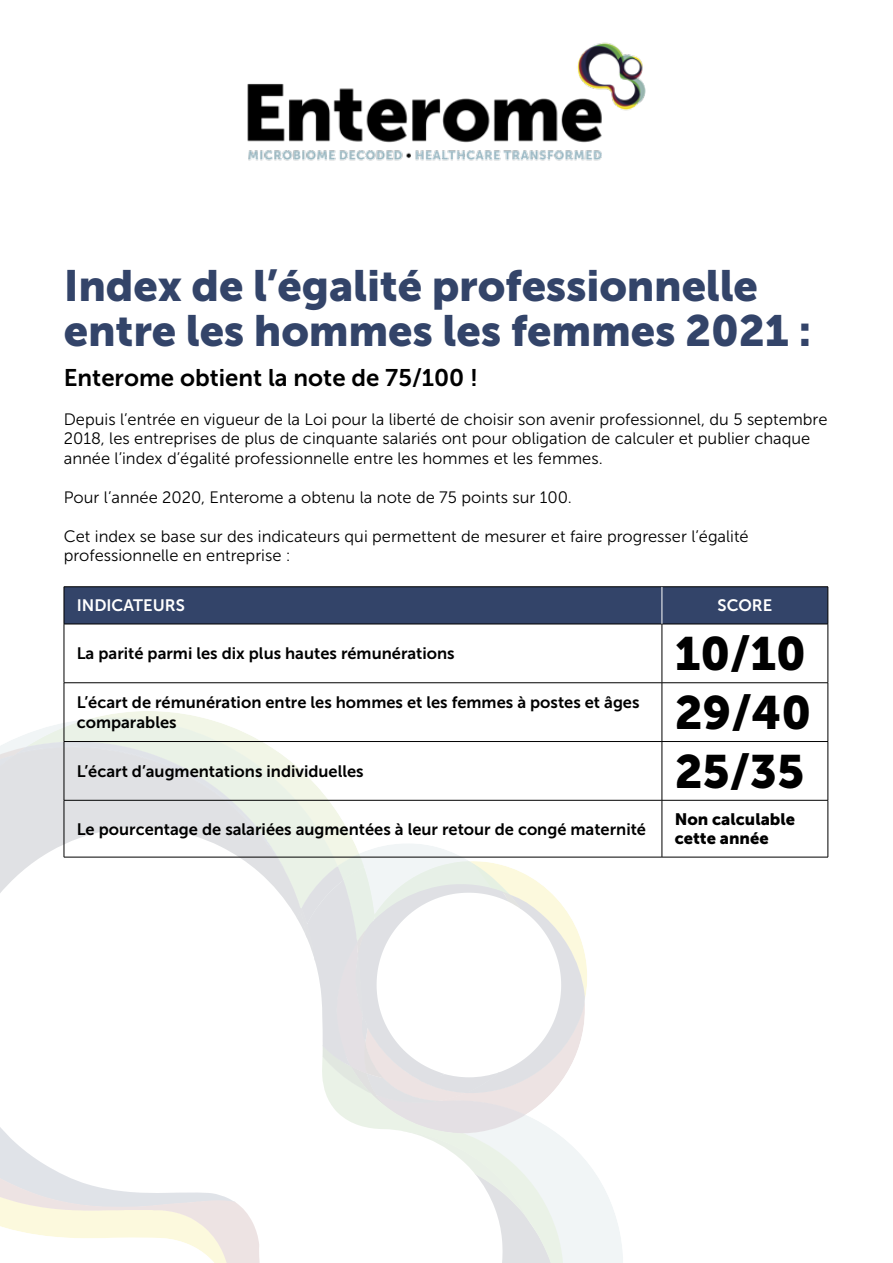
<style>
.page{position:relative;width:893px;height:1263px;background:#fff}
.page>*{position:absolute;margin:0;border:0;box-sizing:border-box;transform-origin:0 0}
.t1{font:46.5px "Museo Sans 900";color:#000}
.t2{font:43.5px/45px "Museo Sans 900";letter-spacing:-.005em;color:#334469}
.t3{font:24px "Museo Sans 700";color:#000}
.t4{font:16.5px/19.5px "Museo Sans 300";color:#000}
.t5{font:16.5px/19.5px "Museo Sans 700";color:#000}
.t6{font:16.5px/19.5px "Museo Sans 900";color:#000}
.t7{font:16.5px "Museo Sans 700";color:#fff}
</style>
<div class="page">
<svg style="left:0;top:711px;width:623px;height:552px"></svg>
<div style="left:65px;top:587px;width:763px;height:37px;background:#334469"></div>
<hr style="left:64px;top:586px;width:598px;height:1px;background:#000">
<hr style="left:64px;top:587px;width:1px;height:37px;background:#000">
<hr style="left:662px;top:586px;width:166px;height:1px;background:#000">
<hr style="left:828px;top:587px;width:1px;height:37px;background:#000">
<hr style="left:64px;top:624px;width:598px;height:1px;background:#000">
<hr style="left:64px;top:624px;width:1px;height:58px;background:#000">
<hr style="left:662px;top:624px;width:166px;height:1px;background:#000">
<hr style="left:662px;top:624px;width:1px;height:58px;background:#000">
<hr style="left:828px;top:624px;width:1px;height:58px;background:#000">
<hr style="left:64px;top:682px;width:598px;height:1px;background:#000">
<hr style="left:64px;top:683px;width:1px;height:58px;background:#000">
<hr style="left:662px;top:682px;width:166px;height:1px;background:#000">
<hr style="left:662px;top:683px;width:1px;height:58px;background:#000">
<hr style="left:828px;top:683px;width:1px;height:58px;background:#000">
<hr style="left:64px;top:741px;width:598px;height:1px;background:#000">
<hr style="left:64px;top:742px;width:1px;height:58px;background:#000">
<hr style="left:662px;top:741px;width:166px;height:1px;background:#000">
<hr style="left:662px;top:742px;width:1px;height:58px;background:#000">
<hr style="left:828px;top:742px;width:1px;height:58px;background:#000">
<hr style="left:64px;top:800px;width:598px;height:1px;background:#000">
<hr style="left:64px;top:800px;width:1px;height:57px;background:#000">
<hr style="left:662px;top:800px;width:166px;height:1px;background:#000">
<hr style="left:662px;top:800px;width:1px;height:57px;background:#000">
<hr style="left:828px;top:800px;width:1px;height:57px;background:#000">
<hr style="left:64px;top:857px;width:598px;height:1px;background:#000">
<hr style="left:662px;top:857px;width:166px;height:1px;background:#000">
<hr style="left:662px;top:587px;width:1px;height:37px;background:#fff">
<img style="left:248px;top:42px;width:397px;height:119px">
<h2 class="t2" style="left:64px;top:263px;width:749px">Index de l’égalité professionnelle entre les hommes les femmes 2021 :</h2>
<h3 class="t3" style="left:64px;top:364px;width:416px">Enterome obtient la note de 75/100 !</h3>
<p class="t4" style="left:64px;top:409px;width:765px">Depuis l’entrée en vigueur de la Loi pour la liberté de choisir son avenir professionnel, du 5 septembre<br>2018, les entreprises de plus de cinquante salariés ont pour obligation de calculer et publier chaque année l’index d’égalité professionnelle entre les hommes et les femmes.</p>
<p class="t4" style="left:64px;top:487px;width:509px">Pour l’année 2020, Enterome a obtenu la note de 75 points sur 100.</p>
<p class="t4" style="left:64px;top:526px;width:686px">Cet index se base sur des indicateurs qui permettent de mesurer et faire progresser l’égalité professionnelle en entreprise :</p>
<p class="t7" style="left:77px;top:596px;width:110px">INDICATEURS</p>
<p class="t7" style="left:718px;top:596px;width:56px">SCORE</p>
<p class="t5" style="left:77px;top:644px;width:379px">La parité parmi les dix plus hautes rémunérations</p>
<h1 class="t1" style="left:675px;top:627px;width:133px">10/10</h1>
<p class="t5" style="left:77px;top:693px;width:564px">L’écart de rémunération entre les hommes et les femmes à postes et âges comparables</p>
<h1 class="t1" style="left:675px;top:686px;width:138px">29/40</h1>
<p class="t5" style="left:77px;top:761px;width:288px">L’écart d’augmentations individuelles</p>
<h1 class="t1" style="left:675px;top:745px;width:131px">25/35</h1>
<p class="t5" style="left:77px;top:819px;width:571px">Le pourcentage de salariées augmentées à leur retour de congé maternité</p>
<p class="t6" style="left:675px;top:809px;width:122px">Non calculable cette année</p>
</div>
